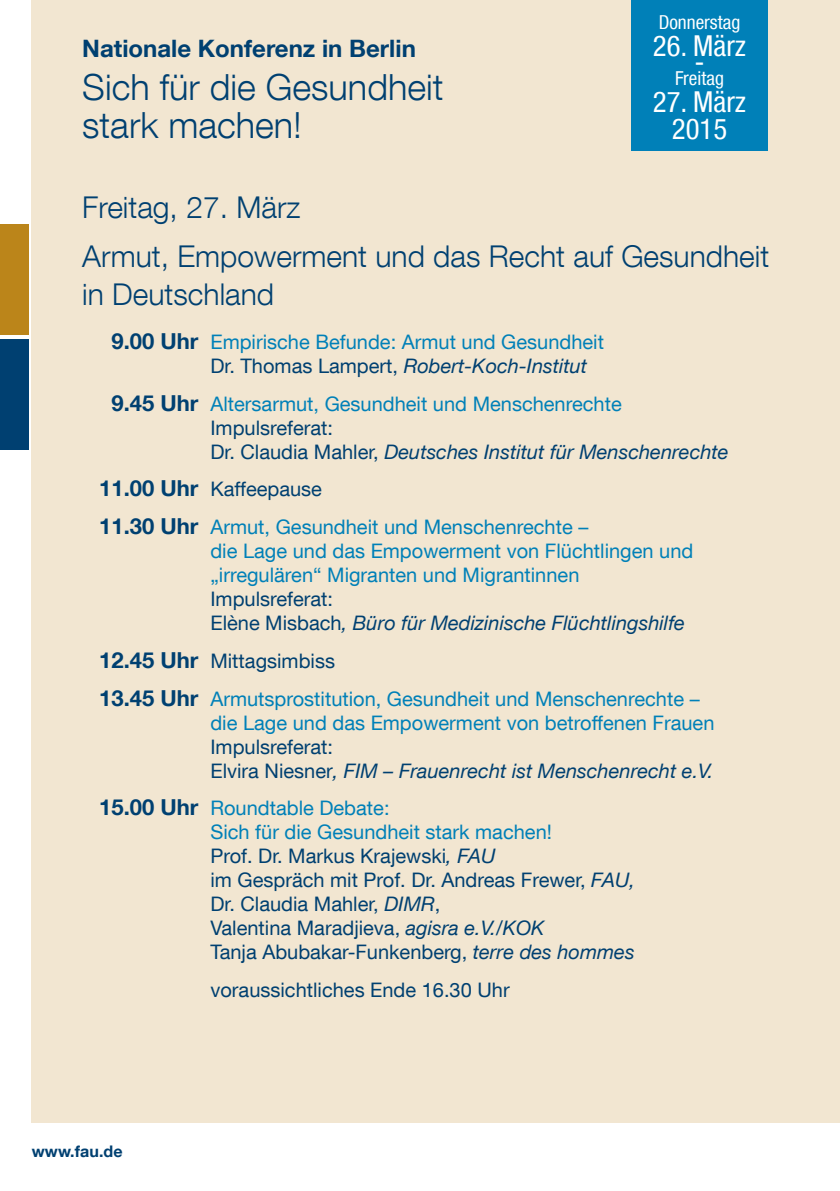
<style>
.page{position:relative;width:840px;height:1191px;background:#fff}
.page>*{position:absolute;margin:0;border:0;box-sizing:border-box;transform-origin:0 0}
.t1{font:300 36px/38px "Helvetica Neue LT Com";color:#004071}
.t2{font:300 30px/49.4px "Helvetica Neue LT Com";color:#004071}
.t3{font:condensed 28.8px/27.2px "Helvetica Neue LT Com";color:#fff;text-align:center}
.t4{font:700 24px "Helvetica Neue LT Com";color:#004071}
.t5{font:20px/24px "Helvetica Neue LT Com";color:#0080b8}
.t6{font:20px/24px "Helvetica Neue LT Com";color:#004071}
.t7{font:italic 20px/24px "Helvetica Neue LT Com";color:#004071}
.t8{font:condensed 19.2px "Helvetica Neue LT Com";color:#fff}
.t9{font:700 16px "Helvetica Neue LT Com";letter-spacing:.005em;color:#004071}
.s1{font-weight:700;font-size:22px;color:#004071}
.s2{color:#004071}
.s3{font-style:italic;color:#004071}
.s4{font-style:normal}
.s5{font-weight:700;font-size:22px}
.s6{color:#0080b8}
.s7{font-style:italic}
</style>
<div class="page">
<div style="left:0;top:337px;width:28px;height:112px;background:#004071"></div>
<div style="left:0;top:225px;width:28px;height:112px;background:#bb851a"></div>
<div style="left:32px;top:449px;width:807px;height:674px;background:#f2e6d1"></div>
<div style="left:32px;top:225px;width:807px;height:224px;background:#f2e6d1"></div>
<div style="left:32px;top:0;width:807px;height:225px;background:#f2e6d1"></div>
<hr style="left:0;top:335px;width:30px;height:3px;background:#fff">
<div style="left:631px;top:0;width:136px;height:151px;background:#0080b8"></div>
<p class="t4" style="left:82px;top:33px;width:335px">Nationale Konferenz in Berlin</p>
<h1 class="t1" style="left:82px;top:67px;width:362px">Sich für die Gesundheit stark machen!</h1>
<p class="t8" style="left:658px;top:11px;width:83px">Donnerstag</p>
<h3 class="t3" style="left:652px;top:32px;width:95px">26. März</h3>
<h3 class="t3" style="left:694px;top:48px;width:12px">-</h3>
<p class="t8" style="left:674px;top:67px;width:50px">Freitag</p>
<h3 class="t3" style="left:652px;top:88px;width:95px">27. März<br>2015</h3>
<h2 class="t2" style="left:82px;top:182px;width:688px">Freitag, 27. März<br>Armut, Empowerment und das Recht auf Gesundheit</h2>
<h2 class="t2" style="left:82px;top:269px;width:193px">in Deutschland</h2>
<p class="t5" style="left:210px;top:329px;width:395px;text-indent:-99px"><span class="s1">9.00 Uhr</span> Empirische Befunde: Armut und Gesundheit<br><span class="s2">Dr. Thomas Lampert,</span> <span class="s3">Robert-Koch-Institut</span></p>
<p class="t5" style="left:210px;top:391px;width:519px;text-indent:-99px"><span class="s1">9.45 Uhr</span> Altersarmut, Gesundheit und Menschenrechte<br><span class="s2">Impulsreferat:<br>Dr. Claudia Mahler,</span> <span class="s3">Deutsches Institut für Menschenrechte</span></p>
<p class="t5" style="left:99px;top:470px;width:490px;line-height:37.8px"><span class="s1">11.00 Uhr</span> <span class="s2">Kaffeepause<br></span><span class="s1">11.30 Uhr</span> Armut, Gesundheit und Menschenrechte –</p>
<p class="t5" style="left:210px;top:538px;width:484px">die Lage und das Empowerment von Flüchtlingen und „irregulären“ Migranten und Migrantinnen</p>
<p class="t7" style="left:210px;top:586px;width:476px"><span class="s4">Impulsreferat:<br>Elène Misbach</span>, Büro für Medizinische Flüchtlingshilfe</p>
<p class="t5" style="left:99px;top:641px;width:601px;line-height:37.8px"><span class="s1">12.45 Uhr</span> <span class="s2">Mittagsimbiss<br></span><span class="s1">13.45 Uhr</span> Armutsprostitution, Gesundheit und Menschenrechte –</p>
<p class="t5" style="left:210px;top:710px;width:505px">die Lage und das Empowerment von betroffenen Frauen</p>
<p class="t7" style="left:210px;top:734px;width:504px"><span class="s4">Impulsreferat:<br>Elvira Niesner</span>, FIM – Frauenrecht ist Menschenrecht e.V.</p>
<p class="t6" style="left:210px;top:795px;width:426px;text-indent:-111px"><span class="s5">15.00 Uhr</span> <span class="s6">Roundtable Debate:<br>Sich für die Gesundheit stark machen!<br></span>Prof. Dr. Markus Krajewski<span class="s7">, FAU<br></span>im Gespräch mit Prof. Dr. Andreas Frewer, <span class="s7">FAU, </span>Dr. Claudia Mahler, <span class="s7">DIMR</span>,<br>Valentina Maradjieva, <span class="s7">agisra e.V./KOK<br></span>Tanja Abubakar-Funkenberg, <span class="s7">terre des hommes</span></p>
<p class="t6" style="left:210px;top:977px;width:300px">voraussichtliches Ende 16.30 Uhr</p>
<p class="t9" style="left:32px;top:1141px;width:92px">www.fau.de</p>
</div>
